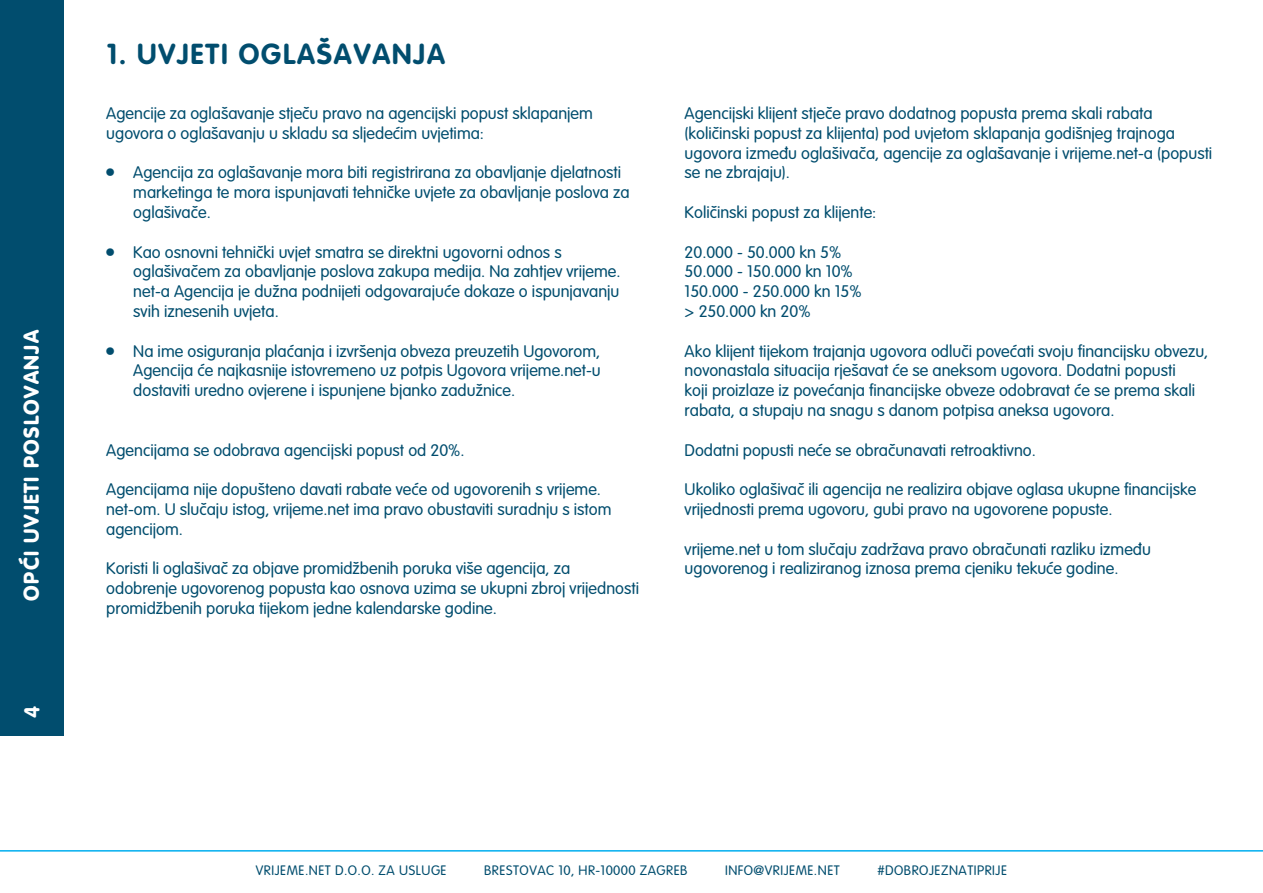
<style>
.page{position:relative;width:1263px;height:893px;background:#fff}
.page>*{position:absolute;margin:0;border:0;box-sizing:border-box;transform-origin:0 0}
.Main_Header{font:700 28.5px "VA Ground";letter-spacing:.065em;color:#014d6e}
.t1{font:900 21px "VA Ground";letter-spacing:.065em;color:#fff}
.t2{font:700 21px "VA Ground";color:#fff}
.t3{font:300 16.5px/19.8px "VA Ground";color:#014d6e}
.t4{font:300 13.5px "VA Ground";letter-spacing:.04em;color:#014d6e}
</style>
<div class="page">
<div style="left:0;top:0;width:63px;height:736px;background:#014d6e"></div>
<hr style="left:0;top:850px;width:1263px;height:2px;background:#00aeef">
<p class="t1" style="left:19px;top:600px;width:272px;rotate:-90deg">OPĆI UVJETI POSLOVANJA</p>
<p class="t2" style="left:20px;top:718px;width:14px;rotate:-90deg">4</p>
<p class="Main_Header" style="left:107px;top:38px;width:340px">1. UVJETI OGLAŠAVANJA</p>
<p class="t3" style="left:106px;top:103px;width:488px">Agencije za oglašavanje stječu pravo na agencijski popust sklapanjem ugovora o oglašavanju u skladu sa sljedećim uvjetima:</p>
<p class="t3" style="left:133px;top:163px;width:498px;text-indent:-27px">• Agencija za oglašavanje mora biti registrirana za obavljanje djelatnosti marketinga te mora ispunjavati tehničke uvjete za obavljanje poslova za oglašivače.</p>
<p class="t3" style="left:133px;top:242px;width:489px;text-indent:-27px">• Kao osnovni tehnički uvjet smatra se direktni ugovorni odnos s oglašivačem za obavljanje poslova zakupa medija. Na zahtjev vrijeme. net-a Agencija je dužna podnijeti odgovarajuće dokaze o ispunjavanju svih iznesenih uvjeta.</p>
<p class="t3" style="left:133px;top:341px;width:469px;text-align:justify;text-indent:-27px">• Na ime osiguranja plaćanja i izvršenja obveza preuzetih Ugovorom, Agencija će najkasnije istovremeno uz potpis Ugovora vrijeme.net-u dostaviti uredno ovjerene i ispunjene bjanko zadužnice.</p>
<p class="t3" style="left:106px;top:440px;width:360px">Agencijama se odobrava agencijski popust od 20%.</p>
<p class="t3" style="left:106px;top:480px;width:507px">Agencijama nije dopušteno davati rabate veće od ugovorenih s vrijeme. net-om. U slučaju istog, vrijeme.net ima pravo obustaviti suradnju s istom agencijom.</p>
<p class="t3" style="left:106px;top:559px;width:534px">Koristi li oglašivač za objave promidžbenih poruka više agencija, za odobrenje ugovorenog popusta kao osnova uzima se ukupni zbroj vrijednosti promidžbenih poruka tijekom jedne kalendarske godine.</p>
<p class="t3" style="left:685px;top:103px;width:529px">Agencijski klijent stječe pravo dodatnog popusta prema skali rabata (količinski popust za klijenta) pod uvjetom sklapanja godišnjeg trajnoga ugovora između oglašivača, agencije za oglašavanje i vrijeme.net-a (popusti se ne zbrajaju).</p>
<p class="t3" style="left:685px;top:202px;width:193px">Količinski popust za klijente:</p>
<p class="t3" style="left:685px;top:242px;width:158px">20.000 - 50.000 kn 5%</p>
<p class="t3" style="left:685px;top:262px;width:170px">50.000 - 150.000 kn 10%</p>
<p class="t3" style="left:685px;top:282px;width:179px">150.000 - 250.000 kn 15%</p>
<p class="t3" style="left:685px;top:301px;width:127px">&gt; 250.000 kn 20%</p>
<p class="t3" style="left:685px;top:341px;width:525px">Ako klijent tijekom trajanja ugovora odluči povećati svoju financijsku obvezu, novonastala situacija rješavat će se aneksom ugovora. Dodatni popusti<br>koji proizlaze iz povećanja financijske obveze odobravat će se prema skali rabata, a stupaju na snagu s danom potpisa aneksa ugovora.</p>
<p class="t3" style="left:685px;top:440px;width:353px">Dodatni popusti neće se obračunavati retroaktivno.</p>
<p class="t3" style="left:685px;top:480px;width:513px">Ukoliko oglašivač ili agencija ne realizira objave oglasa ukupne financijske vrijednosti prema ugovoru, gubi pravo na ugovorene popuste.</p>
<p class="t3" style="left:685px;top:539px;width:468px">vrijeme.net u tom slučaju zadržava pravo obračunati razliku između ugovorenog i realiziranog iznosa prema cjeniku tekuće godine.</p>
<p class="t4" style="left:256px;top:863px;width:192px">VRIJEME.NET D.O.O. ZA USLUGE</p>
<p class="t4" style="left:484px;top:863px;width:205px">BRESTOVAC 10, HR-10000 ZAGREB</p>
<p class="t4" style="left:725px;top:863px;width:116px">INFO@VRIJEME.NET</p>
<p class="t4" style="left:877px;top:863px;width:131px">#DOBROJEZNATIPRIJE</p>
</div>
